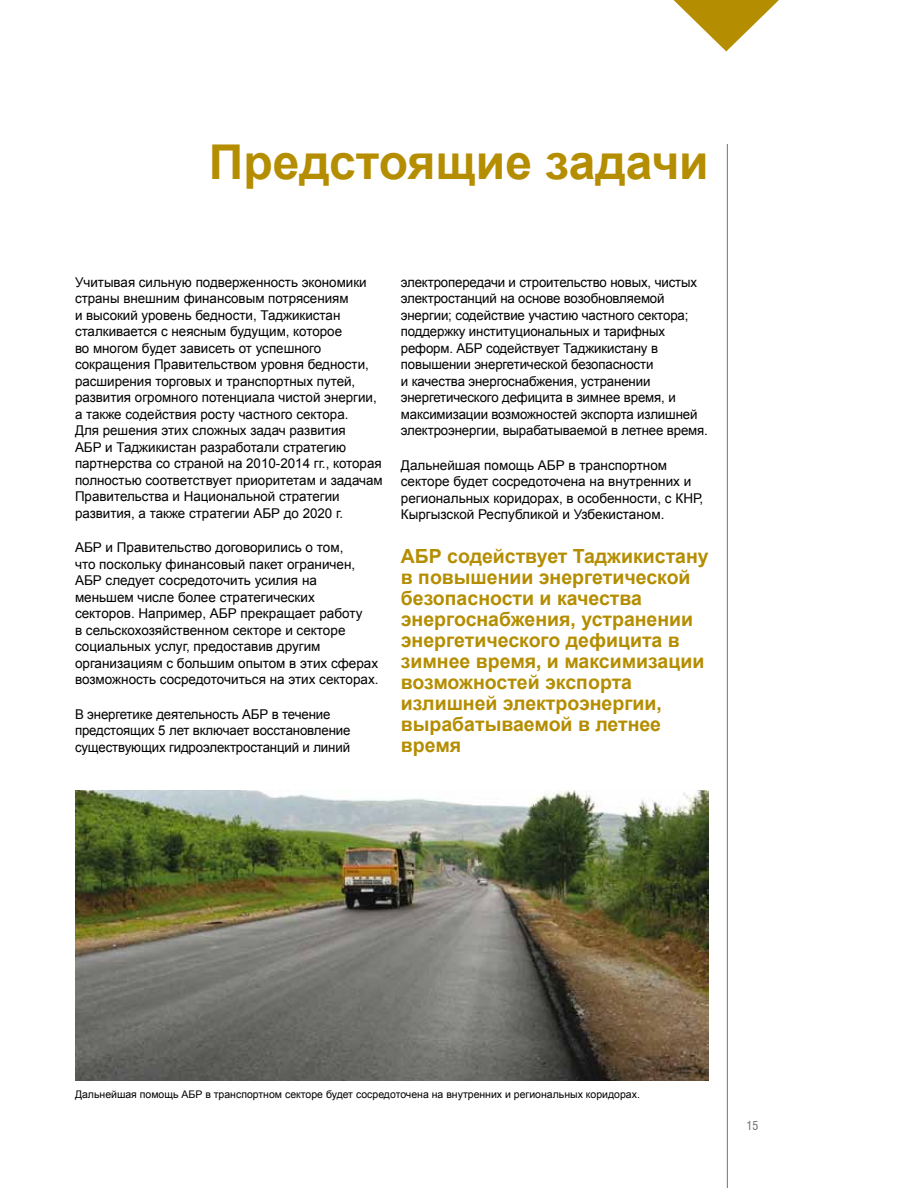
<style>
.page{position:relative;width:918px;height:1188px;background:#fff}
.page>*{position:absolute;margin:0;border:0;box-sizing:border-box;transform-origin:0 0}
.t1{font:700 48px "Arial";color:#b48d00}
.t2{font:700 19.5px/21px "Arial";color:#b48d00}
.t3{font:13.5px/16.5px "Arial";color:#000}
.t4{font:condensed 12px "Swiss 721 BT";color:#707172}
.t5{font:10.5px "Arial";color:#000}
</style>
<div class="page">
<hr style="left:727px;top:144px;width:1px;height:1044px;background:#707172">
<svg style="left:673px;top:0;width:106px;height:51px"></svg>
<img style="left:75px;top:791px;width:634px;height:289px">
<h1 class="t1" style="left:209px;top:130px;width:501px">Предстоящие задачи</h1>
<p class="t3" style="left:75px;top:274px;width:309px">Учитывая сильную подверженность экономики страны внешним финансовым потрясениям<br>и высокий уровень бедности, Таджикистан сталкивается с неясным будущим, которое<br>во многом будет зависеть от успешного сокращения Правительством уровня бедности, расширения торговых и транспортных путей, развития огромного потенциала чистой энергии, а также содействия росту частного сектора.<br>Для решения этих сложных задач развития<br>АБР и Таджикистан разработали стратегию партнерства со страной на 2010-2014 гг., которая полностью соответствует приоритетам и задачам Правительства и Национальной стратегии развития, а также стратегии АБР до 2020 г.</p>
<p class="t3" style="left:75px;top:539px;width:305px">АБР и Правительство договорились о том,<br>что поскольку финансовый пакет ограничен, АБР следует сосредоточить усилия на меньшем числе более стратегических<br>секторов. Например, АБР прекращает работу<br>в сельскохозяйственном секторе и секторе социальных услуг, предоставив другим организациям с большим опытом в этих сферах возможность сосредоточиться на этих секторах.</p>
<p class="t3" style="left:75px;top:706px;width:277px">В энергетике деятельность АБР в течение предстоящих 5 лет включает восстановление существующих гидроэлектростанций и линий</p>
<p class="t3" style="left:401px;top:274px;width:309px">электропередачи и строительство новых, чистых электростанций на основе возобновляемой энергии; содействие участию частного сектора; поддержку институциональных и тарифных реформ. АБР содействует Таджикистану в повышении энергетической безопасности<br>и качества энергоснабжения, устранении энергетического дефицита в зимнее время, и максимизации возможностей экспорта излишней электроэнергии, вырабатываемой в летнее время.</p>
<p class="t3" style="left:401px;top:457px;width:304px">Дальнейшая помощь АБР в транспортном секторе будет сосредоточена на внутренних и региональных коридорах, в особенности, с КНР, Кыргызской Республикой и Узбекистаном.</p>
<p class="t2" style="left:401px;top:546px;width:309px">АБР содействует Таджикистану в повышении энергетической безопасности и качества энергоснабжения, устранении энергетического дефицита в зимнее время, и максимизации возможностей экспорта излишней электроэнергии, вырабатываемой в летнее время</p>
<p class="t5" style="left:75px;top:1087px;width:566px">Дальнейшая помощь АБР в транспортном секторе будет сосредоточена на внутренних и региональных коридорах.</p>
<p class="t4" style="left:746px;top:1118px;width:13px">15</p>
</div>
